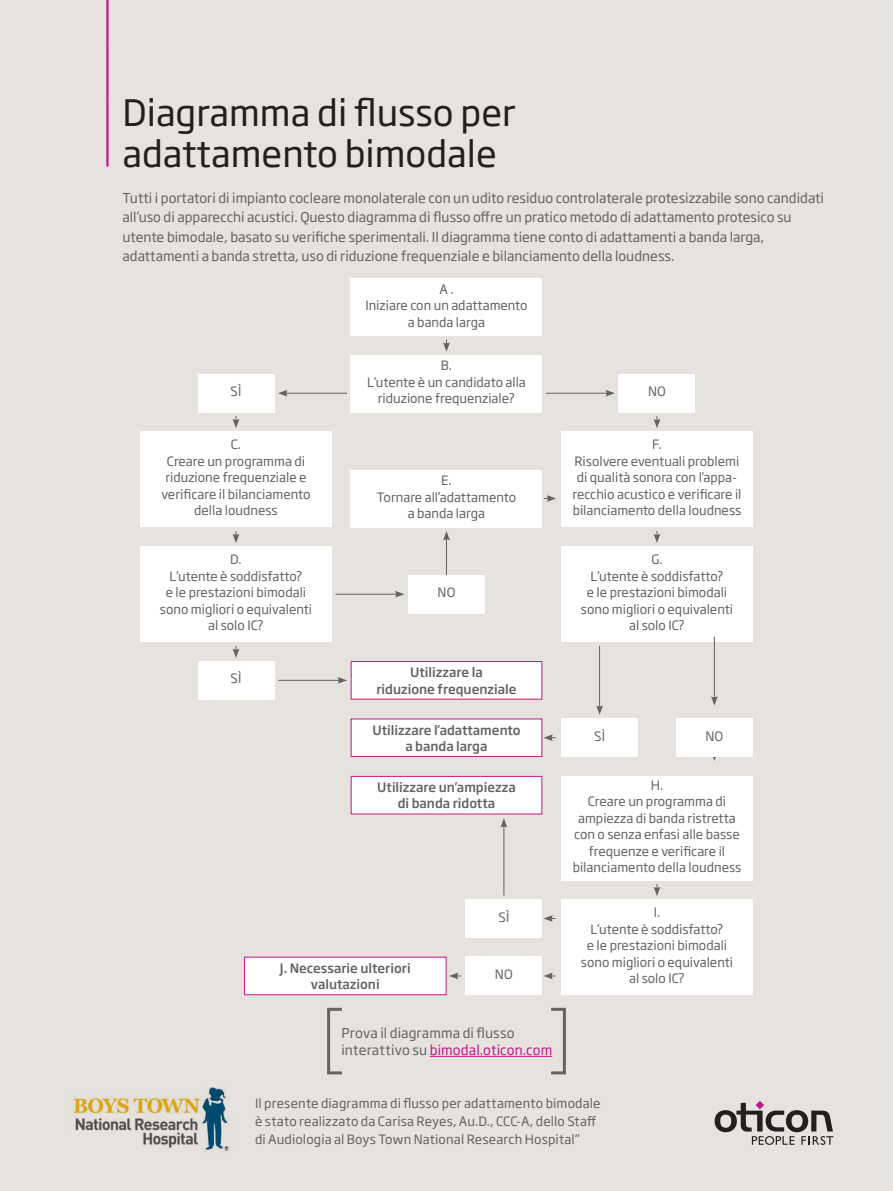
<style>
.page{position:relative;width:893px;height:1191px;background:#e6e2de}
.page>*{position:absolute;margin:0;border:0;box-sizing:border-box;transform-origin:0 0}
.t1{font:36px/40.5px "Soho Gothic Pro";color:#231f20}
.t2{font:13.5px/19.5px "Soho Gothic Pro";color:#636366}
.t3{font:12.9px "Soho Gothic Pro";color:#636366}
.t4{font:12.75px/16.5px "Soho Gothic Pro";color:#636366;text-align:center}
.t5{font:500 12.75px/16.5px "Soho Gothic Pro";color:#636366;text-align:center}
.s1{color:#c5168c}
</style>
<div class="page">
<svg style="left:715px;top:1101px;width:118px;height:43px"></svg>
<img style="left:73px;top:1087px;width:156px;height:64px">
<svg style="left:443px;top:340px;width:7px;height:12px"></svg>
<svg style="left:233px;top:416px;width:6px;height:12px"></svg>
<svg style="left:233px;top:646px;width:6px;height:12px"></svg>
<hr style="left:285px;top:393px;width:62px;height:1px;background:#636366">
<svg style="left:278px;top:390px;width:9px;height:7px"></svg>
<hr style="left:546px;top:393px;width:62px;height:1px;background:#636366">
<svg style="left:605px;top:390px;width:10px;height:7px"></svg>
<svg style="left:654px;top:531px;width:6px;height:12px"></svg>
<hr style="left:446px;top:538px;width:1px;height:37px;background:#636366">
<svg style="left:443px;top:531px;width:7px;height:9px"></svg>
<div style="left:351px;top:278px;width:191px;height:58px;background:#fff"></div>
<div style="left:351px;top:355px;width:191px;height:57px;background:#fff"></div>
<div style="left:198px;top:374px;width:76px;height:38px;background:#fff"></div>
<div style="left:619px;top:374px;width:76px;height:38px;background:#fff"></div>
<div style="left:140px;top:431px;width:192px;height:96px;background:#fff"></div>
<div style="left:140px;top:546px;width:192px;height:96px;background:#fff"></div>
<div style="left:198px;top:661px;width:76px;height:38px;background:#fff"></div>
<div style="left:561px;top:546px;width:192px;height:96px;background:#fff"></div>
<div style="left:351px;top:470px;width:191px;height:57px;background:#fff"></div>
<svg style="left:233px;top:531px;width:6px;height:12px"></svg>
<hr style="left:278px;top:680px;width:62px;height:1px;background:#636366">
<svg style="left:338px;top:677px;width:9px;height:7px"></svg>
<div style="left:351px;top:661px;width:191px;height:38px;background:#fff"></div>
<div style="left:351px;top:661px;width:191px;height:38px;border:1px solid #c5168c"></div>
<hr style="left:335px;top:594px;width:62px;height:1px;background:#636366">
<svg style="left:395px;top:591px;width:9px;height:6px"></svg>
<div style="left:408px;top:575px;width:77px;height:38px;background:#fff"></div>
<svg style="left:654px;top:416px;width:6px;height:12px"></svg>
<svg style="left:544px;top:495px;width:12px;height:7px"></svg>
<div style="left:561px;top:431px;width:192px;height:96px;background:#fff"></div>
<div style="left:351px;top:719px;width:191px;height:37px;background:#fff"></div>
<div style="left:351px;top:718px;width:191px;height:39px;border:1px solid #c5168c"></div>
<svg style="left:543px;top:734px;width:13px;height:7px"></svg>
<hr style="left:599px;top:646px;width:1px;height:62px;background:#636366">
<svg style="left:596px;top:705px;width:7px;height:10px"></svg>
<hr style="left:714px;top:637px;width:1px;height:61px;background:#636366">
<svg style="left:711px;top:696px;width:7px;height:9px"></svg>
<div style="left:561px;top:718px;width:77px;height:39px;background:#fff"></div>
<div style="left:676px;top:718px;width:77px;height:39px;background:#fff"></div>
<svg style="left:654px;top:884px;width:6px;height:12px"></svg>
<div style="left:561px;top:776px;width:192px;height:104px;background:#fff"></div>
<div style="left:466px;top:899px;width:76px;height:38px;background:#fff"></div>
<svg style="left:543px;top:915px;width:13px;height:7px"></svg>
<div style="left:244px;top:957px;width:202px;height:37px;background:#fff"></div>
<svg style="left:544px;top:972px;width:12px;height:7px"></svg>
<hr style="left:504px;top:825px;width:1px;height:70px;background:#636366">
<svg style="left:500px;top:818px;width:7px;height:9px"></svg>
<div style="left:351px;top:776px;width:191px;height:38px;background:#fff"></div>
<div style="left:351px;top:776px;width:191px;height:38px;border:1px solid #c5168c"></div>
<div style="left:561px;top:899px;width:192px;height:96px;background:#fff"></div>
<svg style="left:449px;top:972px;width:12px;height:7px"></svg>
<div style="left:466px;top:956px;width:76px;height:39px;background:#fff"></div>
<hr style="left:106px;top:0;width:3px;height:47px;background:#c5168c">
<hr style="left:106px;top:47px;width:3px;height:51px;background:#c5168c">
<hr style="left:106px;top:98px;width:3px;height:68px;background:#c5168c">
<hr style="left:430px;top:1056px;width:122px;height:1px;background:#c5168c">
<div style="left:327px;top:1007px;width:16px;height:67px;border:3px solid #636366"></div>
<div style="left:550px;top:1007px;width:16px;height:67px;border:3px solid #636366"></div>
<h1 class="t1" style="left:123px;top:90px;width:395px">Diagramma di flusso per adattamento bimodale</h1>
<p class="t2" style="left:123px;top:187px;width:703px">Tutti i portatori di impianto cocleare monolaterale con un udito residuo controlaterale protesizzabile sono candidati all’uso di apparecchi acustici. Questo diagramma di flusso offre un pratico metodo di adattamento protesico su utente bimodale, basato su verifiche sperimentali. Il diagramma tiene conto di adattamenti a banda larga, adattamenti a banda stretta, uso di riduzione frequenziale e bilanciamento della loudness.</p>
<p class="t4" style="left:365px;top:280px;width:164px">A .<br>Iniziare con un adattamento a banda larga</p>
<p class="t4" style="left:367px;top:356px;width:160px">B.<br>L’utente è un candidato alla riduzione frequenziale?</p>
<p class="t4" style="left:230px;top:383px;width:12px">SÌ</p>
<p class="t4" style="left:648px;top:383px;width:19px">NO</p>
<p class="t4" style="left:162px;top:436px;width:150px">C.<br>Creare un programma di riduzione frequenziale e verificare il bilanciamento della loudness</p>
<p class="t4" style="left:160px;top:550px;width:154px">D.<br>L’utente è soddisfatto?<br>e le prestazioni bimodali sono migliori o equivalenti al solo IC?</p>
<p class="t4" style="left:230px;top:670px;width:12px">SÌ</p>
<p class="t4" style="left:377px;top:471px;width:141px">E.<br>Tornare all’adattamento a banda larga</p>
<p class="t4" style="left:438px;top:583px;width:19px">NO</p>
<p class="t5" style="left:376px;top:663px;width:142px">Utilizzare la<br>riduzione frequenziale</p>
<p class="t4" style="left:572px;top:436px;width:171px">F.<br>Risolvere eventuali problemi di qualità sonora con l’appa&shy;recchio acustico e verificare il bilanciamento della loudness</p>
<p class="t4" style="left:581px;top:550px;width:154px">G.<br>L’utente è soddisfatto?<br>e le prestazioni bimodali sono migliori o equivalenti al solo IC?</p>
<p class="t5" style="left:372px;top:721px;width:150px">Utilizzare l’adattamento a banda larga</p>
<p class="t4" style="left:594px;top:727px;width:12px">SÌ</p>
<p class="t3" style="left:705px;top:726px;width:20px">NO</p>
<p class="t4" style="left:573px;top:776px;width:170px">H.<br>Creare un programma di ampiezza di banda ristretta con o senza enfasi alle basse frequenze e verificare il bilanciamento della loudness</p>
<p class="t4" style="left:498px;top:908px;width:12px">SÌ</p>
<p class="t5" style="left:377px;top:778px;width:140px">Utilizzare un’ampiezza di banda ridotta</p>
<p class="t4" style="left:581px;top:903px;width:154px">I.<br>L’utente è soddisfatto?<br>e le prestazioni bimodali sono migliori o equivalenti</p>
<p class="t5" style="left:280px;top:959px;width:132px">J. Necessarie ulteriori valutazioni</p>
<p class="t4" style="left:495px;top:965px;width:19px">NO</p>
<p class="t4" style="left:629px;top:969px;width:57px">al solo IC?</p>
<p class="t2" style="left:341px;top:1023px;width:212px;line-height:17.2px">Prova il diagramma di flusso interattivo su <span class="s1">bimodal.oticon.com</span></p>
<p class="t4" style="left:255px;top:1093px;width:347px;line-height:18px;text-align:left">Il presente diagramma di flusso per adattamento bimodale è stato realizzato da Carisa Reyes, Au.D., CCC-A, dello Staff di Audiologia al Boys Town National Research Hospital”</p>
</div>
